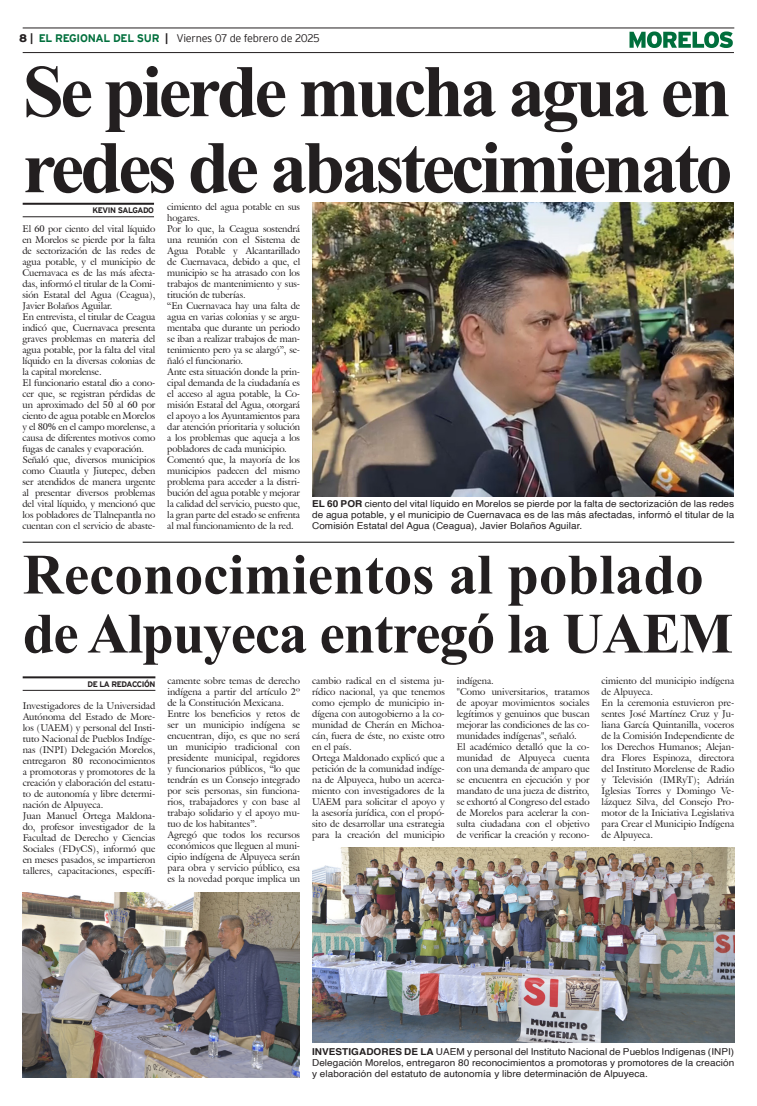
<style>
.page{position:relative;width:757px;height:1106px;background:#fff}
.page>*{position:absolute;margin:0;border:0;box-sizing:border-box;transform-origin:0 0}
.Cabeza_01{font:700 74px "Times New Roman";letter-spacing:-.05em;color:#231f20}
.Cabeza_01-2{font:700 57px "Times New Roman";color:#231f20}
.Cabeza_01-3{font:700 57px "Times New Roman";letter-spacing:-.02em;color:#231f20}
.t1{font:300 11px "Interstate";letter-spacing:-.03em;color:#231f20}
.t2{font:9.5px/11px "Galliard IT Cby BT";color:#231f20;text-align:justify}
.Pie_de_foto{font:9.5px/11px "Helvetica";letter-spacing:.005em;color:#231f20;text-align:justify;scale:1.05 1}
.t3{font:700 8px "Interstate";letter-spacing:-.05em;color:#231f20}
.s1{font-weight:900}
.s2{font-weight:700}
.s3{font-weight:700;color:#006f3c}
</style>
<div class="page">
<hr style="left:23px;top:28px;width:711px;height:1px;background:#231f20">
<hr style="left:23px;top:52px;width:711px;height:1px;background:#231f20">
<svg style="left:629px;top:31px;width:104px;height:17px"></svg>
<hr style="left:23px;top:203px;width:131px;height:2px;background:#231f20">
<hr style="left:23px;top:216px;width:131px;height:1px;background:#231f20">
<img style="left:312px;top:203px;width:421px;height:293px">
<hr style="left:23px;top:541px;width:711px;height:1px;background:#000">
<hr style="left:23px;top:676px;width:132px;height:2px;background:#231f20">
<hr style="left:23px;top:690px;width:132px;height:1px;background:#231f20">
<img style="left:312px;top:847px;width:422px;height:195px">
<img style="left:23px;top:892px;width:277px;height:185px">
<p class="t1" style="left:19px;top:32px;width:302px"><span class="s1">8</span> <span class="s2">|</span> <span class="s3">EL REGIONAL DEL SUR</span> <span class="s2">|</span> Viernes 07 de febrero de 2025</p>
<p class="Cabeza_01" style="left:23px;top:38px;width:709px">Se pierde mucha agua en</p>
<p class="Cabeza_01" style="left:23px;top:114px;width:711px">redes de abastecimienato</p>
<p class="t3" style="left:93px;top:206px;width:63px">KEVIN SALGADO</p>
<p class="t2" style="left:167px;top:201px;width:134px">cimiento del agua potable en sus hogares.</p>
<p class="t2" style="left:167px;top:223px;width:134px">Por lo que, la Ceagua sostendrá una reunión con el Sistema de Agua Potable y Alcantarillado de Cuernavaca, debido a que, el municipio se ha atrasado con los trabajos de mantenimiento y sus&shy;titución de tuberías.</p>
<p class="t2" style="left:167px;top:300px;width:134px">“En Cuernavaca hay una falta de agua en varias colonias y se argu&shy;mentaba que durante un periodo se iban a realizar trabajos de man&shy;tenimiento pero ya se alargó”, se&shy;ñaló el funcionario.</p>
<p class="t2" style="left:167px;top:366px;width:134px">Ante esta situación donde la prin&shy;cipal demanda de la ciudadanía es el acceso al agua potable, la Co&shy;misión Estatal del Agua, otorgará el apoyo a los Ayuntamientos para dar atención prioritaria y solución a los problemas que aqueja a los pobladores de cada municipio.</p>
<p class="t2" style="left:167px;top:454px;width:134px">Comentó que, la mayoría de los municipios padecen del mismo problema para acceder a la distri&shy;bución del agua potable y mejorar la calidad del servicio, puesto que, la gran parte del estado se enfrenta al mal funcionamiento de la red.</p>
<p class="t2" style="left:23px;top:223px;width:134px">El 60 por ciento del vital líquido en Morelos se pierde por la falta de sectorización de las redes de agua potable, y el municipio de Cuernavaca es de las más afecta&shy;das, informó el titular de la Comi&shy;sión Estatal del Agua (Ceagua), Javier Bolaños Aguilar.</p>
<p class="t2" style="left:23px;top:311px;width:134px">En entrevista, el titular de Ceagua indicó que, Cuernavaca presenta graves problemas en materia del agua potable, por la falta del vital líquido en la diversas colonias de la capital morelense.</p>
<p class="t2" style="left:23px;top:377px;width:134px">El funcionario estatal dio a cono&shy;cer que, se registran pérdidas de un aproximado del 50 al 60 por ciento de agua potable en Morelos y el 80% en el campo morelense, a causa de diferentes motivos como fugas de canales y evaporación.</p>
<p class="t2" style="left:23px;top:454px;width:134px">Señaló que, diversos municipios como Cuautla y Jiutepec, deben ser atendidos de manera urgente al presentar diversos problemas del vital líquido, y mencionó que los pobladores de Tlalnepantla no cuentan con el servicio de abaste-</p>
<p class="Pie_de_foto" style="left:312px;top:499px;width:403px"><span class="s2">EL 60 POR</span> ciento del vital líquido en Morelos se pierde por la falta de sectorización de las redes de agua potable, y el municipio de Cuernavaca es de las más afectadas, informó el titular de la Comisión Estatal del Agua (Ceagua), Javier Bolaños Aguilar.</p>
<p class="Cabeza_01-2" style="left:23px;top:533px;width:682px">Reconocimientos al poblado</p>
<p class="Cabeza_01-3" style="left:23px;top:592px;width:712px">de Alpuyeca entregó la UAEM</p>
<p class="t3" style="left:87px;top:679px;width:69px">DE LA REDACCIÓN</p>
<p class="t2" style="left:312px;top:674px;width:134px">cambio radical en el sistema ju&shy;rídico nacional, ya que tenemos como ejemplo de municipio in&shy;dígena con autogobierno a la co&shy;munidad de Cherán en Michoa&shy;cán, fuera de éste, no existe otro en el país.</p>
<p class="t2" style="left:312px;top:751px;width:134px">Ortega Maldonado explicó que a petición de la comunidad indíge&shy;na de Alpuyeca, hubo un acerca&shy;miento con investigadores de la UAEM para solicitar el apoyo y la asesoría jurídica, con el propó&shy;sito de desarrollar una estrategia para la creación del municipio</p>
<p class="t2" style="left:457px;top:674px;width:39px">indígena.</p>
<p class="t2" style="left:457px;top:685px;width:134px">"Como universitarios, tratamos de apoyar movimientos sociales legítimos y genuinos que buscan mejorar las condiciones de las co&shy;munidades indígenas", señaló.</p>
<p class="t2" style="left:457px;top:740px;width:134px">El académico detalló que la co&shy;munidad de Alpuyeca cuenta con una demanda de amparo que se encuentra en ejecución y por mandato de una jueza de distrito, se exhortó al Congreso del estado de Morelos para acelerar la con&shy;sulta ciudadana con el objetivo de verificar la creación y recono-</p>
<p class="t2" style="left:601px;top:674px;width:134px">cimiento del municipio indígena de Alpuyeca.</p>
<p class="t2" style="left:601px;top:696px;width:134px">En la ceremonia estuvieron pre&shy;sentes José Martínez Cruz y Ju&shy;liana García Quintanilla, voceros de la Comisión Independiente de los Derechos Humanos; Alejan&shy;dra Flores Espinoza, directora del Instituto Morelense de Radio y Televisión (IMRyT); Adrián Iglesias Torres y Domingo Ve&shy;lázquez Silva, del Consejo Pro&shy;motor de la Iniciativa Legislativa para Crear el Municipio Indígena de Alpuyeca.</p>
<p class="t2" style="left:167px;top:674px;width:134px">camente sobre temas de derecho indígena a partir del artículo 2º de la Constitución Mexicana.</p>
<p class="t2" style="left:167px;top:707px;width:134px">Entre los beneficios y retos de ser un municipio indígena se encuentran, dijo, es que no será un municipio tradicional con presidente municipal, regidores y funcionarios públicos, “lo que tendrán es un Consejo integrado por seis personas, sin funciona&shy;rios, trabajadores y con base al trabajo solidario y el apoyo mu&shy;tuo de los habitantes”.</p>
<p class="t2" style="left:167px;top:828px;width:134px">Agregó que todos los recursos económicos que lleguen al muni&shy;cipio indígena de Alpuyeca serán para obra y servicio público, esa es la novedad porque implica un</p>
<p class="t2" style="left:23px;top:700px;width:134px">Investigadores de la Universidad Autónoma del Estado de More&shy;los (UAEM) y personal del Insti&shy;tuto Nacional de Pueblos Indíge&shy;nas (INPI) Delegación Morelos, entregaron 80 reconocimientos a promotoras y promotores de la creación y elaboración del estatu&shy;to de autonomía y libre determi&shy;nación de Alpuyeca.</p>
<p class="t2" style="left:23px;top:810px;width:134px">Juan Manuel Ortega Maldona&shy;do, profesor investigador de la Facultad de Derecho y Ciencias Sociales (FDyCS), informó que en meses pasados, se impartieron talleres, capacitaciones, específi-</p>
<p class="Pie_de_foto" style="left:312px;top:1046px;width:403px"><span class="s2">INVESTIGADORES DE LA</span> UAEM y personal del Instituto Nacional de Pueblos Indígenas (INPI)<br>Delegación Morelos, entregaron 80 reconocimientos a promotoras y promotores de la creación y elaboración del estatuto de autonomía y libre determinación de Alpuyeca.</p>
</div>
